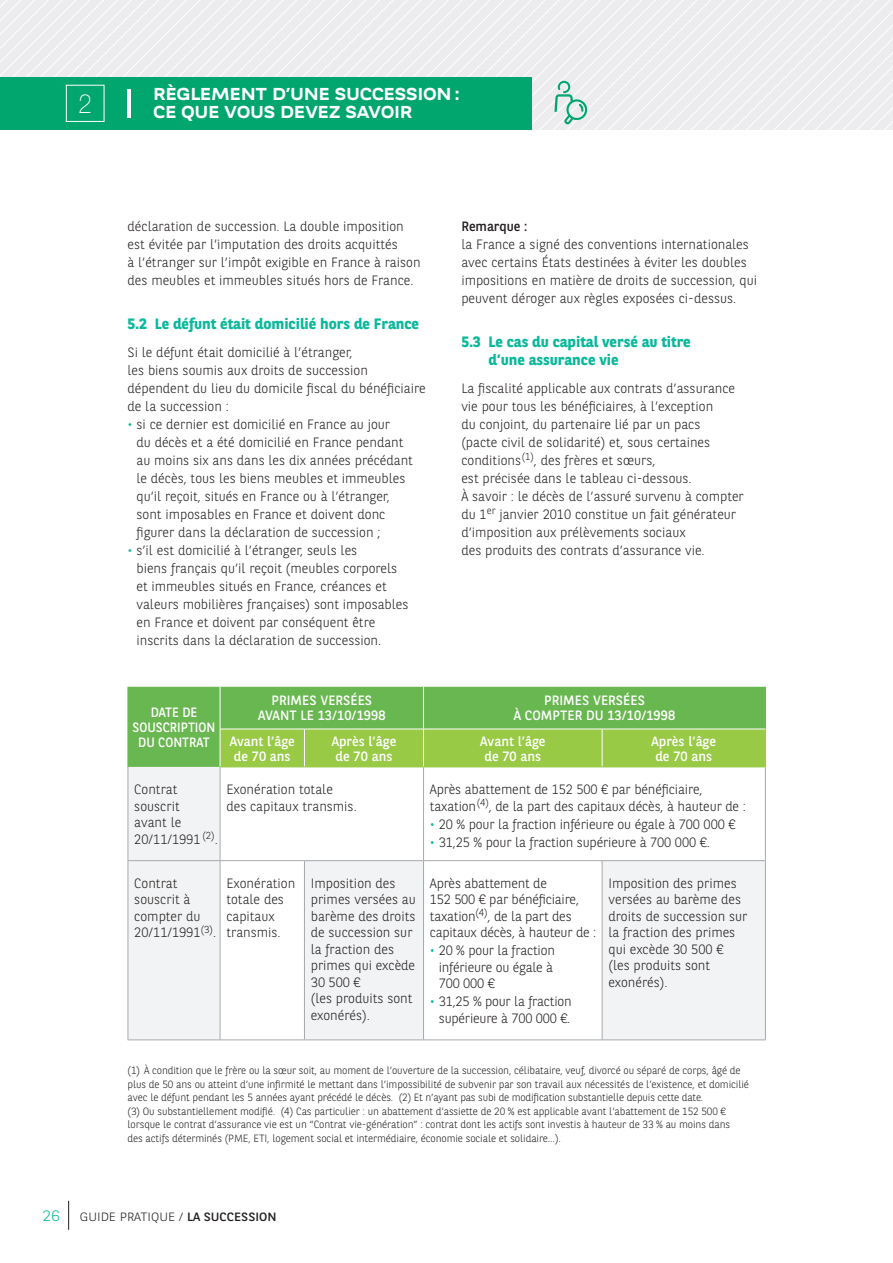
<style>
.page{position:relative;width:893px;height:1263px;background:#fff}
.page>*{position:absolute;margin:0;border:0;box-sizing:border-box;transform-origin:0 0}
.t1{font:100 26.7px "Helvetica Neue LT Std";color:#fff;scale:.9 1}
.RUBRIQUES{font:700 17.25px/18px "BNPP Expanded Sans";letter-spacing:-.02em;color:#fff;scale:.95 1}
.Sous-titres{font:700 15px/18px "BNPP Sans";color:#0ab89b}
.t2{font:300 15px "BNPP Sans";color:#0ab89b;scale:1.1 1}
.Body{font:300 13.5px/18px "BNPP Sans";color:#231f20}
.Body_tablo{font:300 13.5px/16.5px "BNPP Sans";color:#231f20}
.t3{font:13.5px/15px "BNPP Sans";letter-spacing:.005em;color:#fff;text-align:center}
.t4{font:13.5px/15px "BNPP Sans";letter-spacing:.005em;color:#fff;text-align:center;scale:.95 1}
.Body-2{font:13.5px "BNPP Sans";color:#231f20}
.t5{font:300 12px "BNPP Sans";color:#231f20;scale:1.1 1}
.Renvois{font:300 10.5px/13.5px "BNPP Sans";letter-spacing:-.01em;color:#231f20}
.s1{color:#0ab89b}
.s2{font-weight:400}
</style>
<div class="page">
<svg style="left:277px;top:0;width:616px;height:77px"></svg>
<svg style="left:284px;top:7px;width:609px;height:70px"></svg>
<svg style="left:290px;top:14px;width:603px;height:63px"></svg>
<svg style="left:297px;top:21px;width:596px;height:56px"></svg>
<svg style="left:304px;top:28px;width:589px;height:49px"></svg>
<svg style="left:311px;top:35px;width:582px;height:42px"></svg>
<svg style="left:318px;top:42px;width:575px;height:35px"></svg>
<svg style="left:325px;top:49px;width:568px;height:28px"></svg>
<div style="left:0;top:77px;width:531px;height:53px;background:#00a66e"></div>
<svg style="left:68px;top:1201px;width:1px;height:29px"></svg>
<hr style="left:128px;top:89px;width:3px;height:29px;background:#fff">
<div style="left:66px;top:85px;width:38px;height:37px;border:1px solid #fff"></div>
<div style="left:129px;top:687px;width:636px;height:80px;background:#69b750"></div>
<div style="left:221px;top:730px;width:544px;height:37px;background:#98ca45"></div>
<svg style="left:129px;top:767px;width:636px;height:272px"></svg>
<hr style="left:220px;top:687px;width:1px;height:42px;background:#fff">
<hr style="left:423px;top:687px;width:1px;height:42px;background:#fff">
<hr style="left:128px;top:767px;width:1px;height:93px;background:#a8a9ad">
<hr style="left:220px;top:767px;width:1px;height:93px;background:#a8a9ad">
<hr style="left:423px;top:767px;width:1px;height:93px;background:#a8a9ad">
<hr style="left:765px;top:767px;width:1px;height:93px;background:#a8a9ad">
<hr style="left:128px;top:860px;width:92px;height:1px;background:#a8a9ad">
<hr style="left:128px;top:861px;width:1px;height:178px;background:#a8a9ad">
<hr style="left:128px;top:1039px;width:92px;height:1px;background:#a8a9ad">
<hr style="left:220px;top:860px;width:84px;height:1px;background:#a8a9ad">
<hr style="left:220px;top:861px;width:1px;height:178px;background:#a8a9ad">
<hr style="left:220px;top:1039px;width:84px;height:1px;background:#a8a9ad">
<hr style="left:304px;top:860px;width:119px;height:1px;background:#a8a9ad">
<hr style="left:304px;top:861px;width:1px;height:178px;background:#a8a9ad">
<hr style="left:304px;top:1039px;width:119px;height:1px;background:#a8a9ad">
<hr style="left:423px;top:860px;width:179px;height:1px;background:#a8a9ad">
<hr style="left:423px;top:861px;width:1px;height:178px;background:#a8a9ad">
<hr style="left:423px;top:1039px;width:179px;height:1px;background:#a8a9ad">
<hr style="left:602px;top:860px;width:164px;height:1px;background:#a8a9ad">
<hr style="left:602px;top:861px;width:1px;height:178px;background:#a8a9ad">
<hr style="left:765px;top:861px;width:1px;height:178px;background:#a8a9ad">
<hr style="left:602px;top:1039px;width:164px;height:1px;background:#a8a9ad">
<hr style="left:220px;top:729px;width:84px;height:1px;background:#fff">
<hr style="left:220px;top:729px;width:1px;height:38px;background:#fff">
<hr style="left:304px;top:729px;width:119px;height:1px;background:#fff">
<hr style="left:304px;top:729px;width:1px;height:38px;background:#fff">
<hr style="left:423px;top:729px;width:179px;height:1px;background:#fff">
<hr style="left:423px;top:729px;width:1px;height:38px;background:#fff">
<hr style="left:602px;top:729px;width:164px;height:1px;background:#fff">
<hr style="left:602px;top:729px;width:1px;height:38px;background:#fff">
<hr style="left:128px;top:687px;width:1px;height:42px;background:#69b750">
<hr style="left:128px;top:729px;width:1px;height:38px;background:#69b750">
<hr style="left:765px;top:687px;width:1px;height:42px;background:#69b750">
<hr style="left:220px;top:767px;width:84px;height:1px;background:#98ca45">
<hr style="left:304px;top:767px;width:119px;height:1px;background:#98ca45">
<hr style="left:423px;top:767px;width:179px;height:1px;background:#98ca45">
<hr style="left:602px;top:767px;width:164px;height:1px;background:#98ca45">
<hr style="left:765px;top:729px;width:1px;height:38px;background:#98ca45">
<svg style="left:332px;top:56px;width:561px;height:74px"></svg>
<p class="t1" style="left:79px;top:88px;width:16px">2</p>
<p class="RUBRIQUES" style="left:153px;top:85px;width:324px">RÈGLEMENT D’UNE SUCCESSION :<br>CE QUE VOUS DEVEZ SAVOIR</p>
<p class="Body" style="left:128px;top:216px;width:295px">déclaration de succession. La double imposition est évitée par l’imputation des droits acquittés<br>à l’étranger sur l’impôt exigible en France à raison des meubles et immeubles situés hors de France.</p>
<p class="Sous-titres" style="left:128px;top:314px;width:293px">5.2 Le défunt était domicilié hors de France</p>
<p class="Body" style="left:128px;top:342px;width:300px">Si le défunt était domicilié à l’étranger,<br>les biens soumis aux droits de succession dépendent du lieu du domicile fiscal du bénéficiaire de la succession :</p>
<p class="Body" style="left:136px;top:414px;width:278px;text-indent:-9px"><span class="s1">•</span> si ce dernier est domicilié en France au jour<br>du décès et a été domicilié en France pendant au moins six ans dans les dix années précédant le décès, tous les biens meubles et immeubles qu’il reçoit, situés en France ou à l’étranger, sont imposables en France et doivent donc figurer dans la déclaration de succession ;</p>
<p class="Body" style="left:136px;top:540px;width:274px;text-indent:-9px"><span class="s1">•</span> s’il est domicilié à l’étranger, seuls les<br>biens français qu’il reçoit (meubles corporels et immeubles situés en France, créances et valeurs mobilières françaises) sont imposables en France et doivent par conséquent être inscrits dans la déclaration de succession.</p>
<p class="Body-2" style="left:461px;top:217px;width:67px">Remarque :</p>
<p class="Body" style="left:461px;top:234px;width:297px">la France a signé des conventions internationales avec certains États destinées à éviter les doubles impositions en matière de droits de succession, qui peuvent déroger aux règles exposées ci-dessus.</p>
<p class="Sous-titres" style="left:489px;top:332px;width:204px;text-indent:-27px">5.3 Le cas du capital versé au titre d’une assurance vie</p>
<p class="Body" style="left:461px;top:378px;width:284px">La fiscalité applicable aux contrats d’assurance vie pour tous les bénéficiaires, à l’exception<br>du conjoint, du partenaire lié par un pacs<br>(pacte civil de solidarité) et, sous certaines conditions<sup>(1)</sup>, des frères et sœurs,<br>est précisée dans le tableau ci-dessous.<br>À savoir : le décès de l’assuré survenu à compter du 1<sup>er</sup> janvier 2010 constitue un fait générateur d’imposition aux prélèvements sociaux<br>des produits des contrats d’assurance vie.</p>
<p class="t4" style="left:133px;top:704px;width:89px">DATE DE<br>SOUSCRIPTION<br>DU CONTRAT</p>
<p class="t3" style="left:271px;top:693px;width:102px">PRIMES VERSÉES</p>
<p class="t3" style="left:258px;top:708px;width:129px">AVANT LE 13/10/1998</p>
<p class="t3" style="left:514px;top:693px;width:163px">PRIMES VERSÉES<br>À COMPTER DU 13/10/1998</p>
<p class="t3" style="left:230px;top:733px;width:67px">Avant l’âge de 70 ans</p>
<p class="t3" style="left:332px;top:733px;width:66px;text-align:left">Après l’âge de 70 ans</p>
<p class="t3" style="left:480px;top:733px;width:67px">Avant l’âge de 70 ans</p>
<p class="t3" style="left:651px;top:733px;width:66px;text-align:left">Après l’âge de 70 ans</p>
<p class="Body_tablo" style="left:134px;top:780px;width:85px">Contrat souscrit<br>avant le<br>20/11/1991 <sup>(2)</sup>.</p>
<p class="Body_tablo" style="left:226px;top:780px;width:132px">Exonération totale<br>des capitaux transmis.</p>
<p class="Body_tablo" style="left:430px;top:780px;width:317px">Après abattement de 152 500 € par bénéficiaire, taxation<sup>(4)</sup>, de la part des capitaux décès, à hauteur de :</p>
<p class="Body_tablo" style="left:430px;top:815px;width:307px"><span class="s1">•</span> 20 % pour la fraction inférieure ou égale à 700 000 €</p>
<p class="Body_tablo" style="left:430px;top:833px;width:281px"><span class="s1">•</span> 31,25 % pour la fraction supérieure à 700 000 €.</p>
<p class="Body_tablo" style="left:134px;top:874px;width:83px">Contrat souscrit à compter du<br>20/11/1991<sup>(3)</sup>.</p>
<p class="Body_tablo" style="left:226px;top:874px;width:70px">Exonération totale des capitaux transmis.</p>
<p class="Body_tablo" style="left:311px;top:874px;width:107px">Imposition des primes versées au barème des droits de succession sur la fraction des primes qui excède<br>30 500 €</p>
<p class="Body_tablo" style="left:311px;top:990px;width:103px">(les produits sont exonérés).</p>
<p class="Body_tablo" style="left:430px;top:874px;width:168px">Après abattement de<br>152 500 € par bénéficiaire, taxation<sup>(4)</sup>, de la part des capitaux décès, à hauteur de :</p>
<p class="Body_tablo" style="left:439px;top:942px;width:118px;text-indent:-9px"><span class="s1">•</span> 20 % pour la fraction inférieure ou égale à<br>700 000 €</p>
<p class="Body_tablo" style="left:430px;top:993px;width:143px;text-align:center"><span class="s1">•</span> 31,25 % pour la fraction supérieure à 700 000 €.</p>
<p class="Body_tablo" style="left:608px;top:874px;width:140px">Imposition des primes versées au barème des droits de succession sur la fraction des primes qui excède 30 500 €</p>
<p class="Body_tablo" style="left:608px;top:957px;width:103px">(les produits sont exonérés).</p>
<p class="Renvois" style="left:128px;top:1063px;width:623px">(1) À condition que le frère ou la sœur soit, au moment de l’ouverture de la succession, célibataire, veuf, divorcé ou séparé de corps, âgé de plus de 50 ans ou atteint d’une infirmité le mettant dans l’impossibilité de subvenir par son travail aux nécessités de l’existence, et domicilié avec le défunt pendant les 5 années ayant précédé le décès. (2) Et n’ayant pas subi de modification substantielle depuis cette date.<br>(3) Ou substantiellement modifié. (4) Cas particulier : un abattement d’assiette de 20 % est applicable avant l’abattement de 152 500 € lorsque le contrat d’assurance vie est un “Contrat vie-génération” : contrat dont les actifs sont investis à hauteur de 33 % au moins dans<br>des actifs déterminés (PME, ETI, logement social et intermédiaire, économie sociale et solidaire…).</p>
<p class="t2" style="left:43px;top:1205px;width:17px">26</p>
<p class="t5" style="left:80px;top:1208px;width:180px">GUIDE PRATIQUE / <span class="s2">LA SUCCESSION</span></p>
</div>
